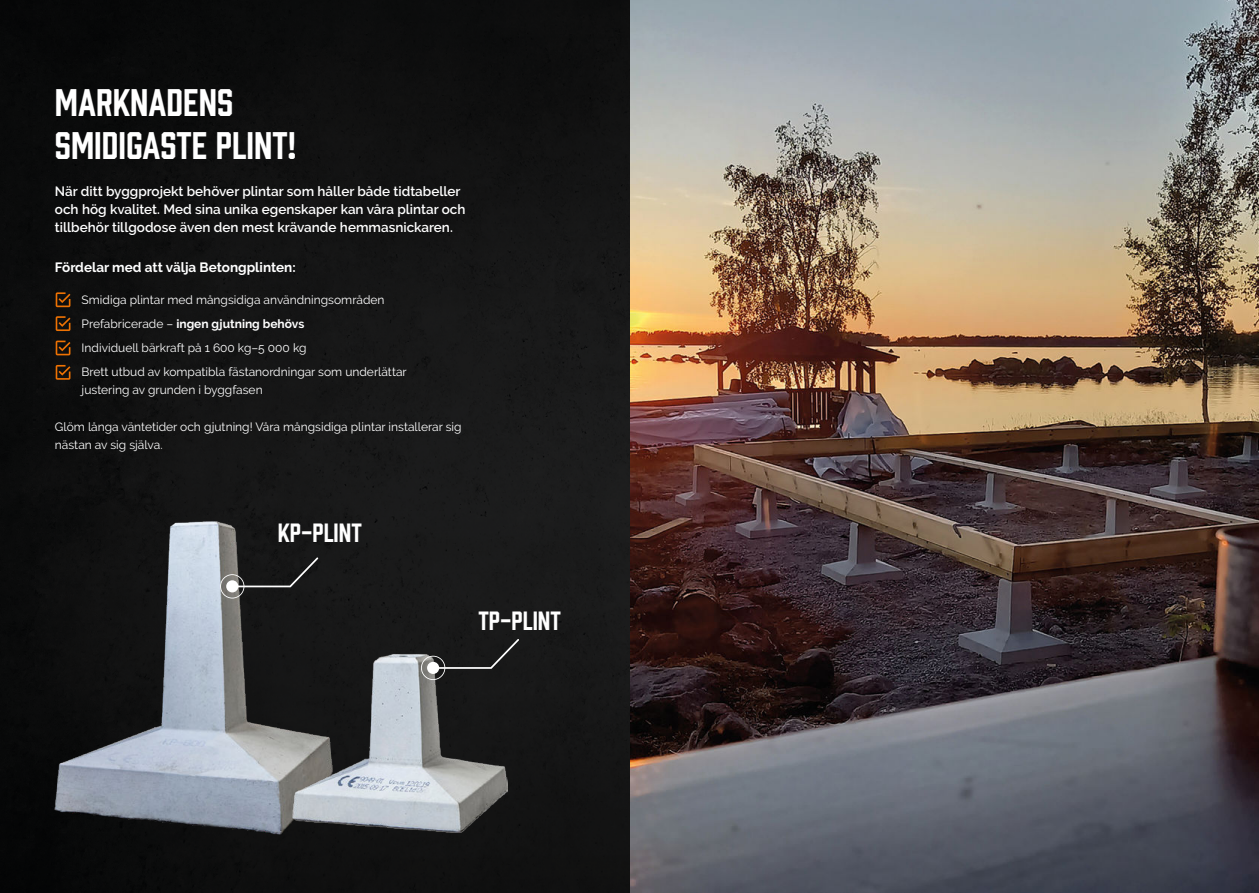
<style>
.page{position:relative;width:1259px;height:893px;background:#fff}
.page>*{position:absolute;margin:0;border:0;box-sizing:border-box;transform-origin:0 0}
.t1{font:35.4px/42.5px "Prohibition";color:#fff}
.t2{font:24.3px "Prohibition";color:#fff}
.t3{font:600 13.5px/18px "Raleway";color:#fff}
.t4{font:700 13.5px "Raleway";color:#fff}
.t5{font:12px/24px "Raleway";color:#fff}
.s1{font-weight:700}
</style>
<div class="page">
<img style="left:0;top:0;width:630px;height:893px">
<img style="left:39px;top:505px;width:313px;height:345px">
<img style="left:293px;top:654px;width:214px;height:178px">
<svg style="left:421px;top:639px;width:98px;height:41px;background:#313131"></svg>
<svg style="left:220px;top:557px;width:98px;height:41px;background:#383838"></svg>
<img style="left:630px;top:0;width:629px;height:893px">
<svg style="left:56px;top:292px;width:14px;height:15px"></svg>
<svg style="left:56px;top:316px;width:14px;height:15px"></svg>
<svg style="left:56px;top:341px;width:14px;height:14px"></svg>
<svg style="left:56px;top:365px;width:14px;height:15px"></svg>
<h1 class="t1" style="left:55px;top:78px;width:243px">MARKNADENS<br>SMIDIGASTE PLINT!</h1>
<p class="t3" style="left:55px;top:184px;width:412px">När ditt byggprojekt behöver plintar som håller både tidtabeller och hög kvalitet. Med sina unika egenskaper kan våra plintar och tillbehör tillgodose även den mest krävande hemmasnickaren.</p>
<p class="t4" style="left:55px;top:262px;width:242px">Fördelar med att välja Betongplinten:</p>
<p class="t5" style="left:82px;top:289px;width:327px">Smidiga plintar med mångsidiga användningsområden Prefabricerade – <span class="s1">ingen gjutning behövs<br></span>Individuell bärkraft på 1 600 kg–5 000 kg<br>Brett utbud av kompatibla fästanordningar som underlättar</p>
<p class="t5" style="left:82px;top:379px;width:182px">justering av grunden i byggfasen</p>
<p class="t5" style="left:55px;top:419px;width:408px;line-height:18px">Glöm långa väntetider och gjutning! Våra mångsidiga plintar installerar sig nästan av sig själva.</p>
<h2 class="t2" style="left:278px;top:516px;width:86px">KP-PLINT</h2>
<h2 class="t2" style="left:478px;top:604px;width:84px">TP-PLINT</h2>
</div>
